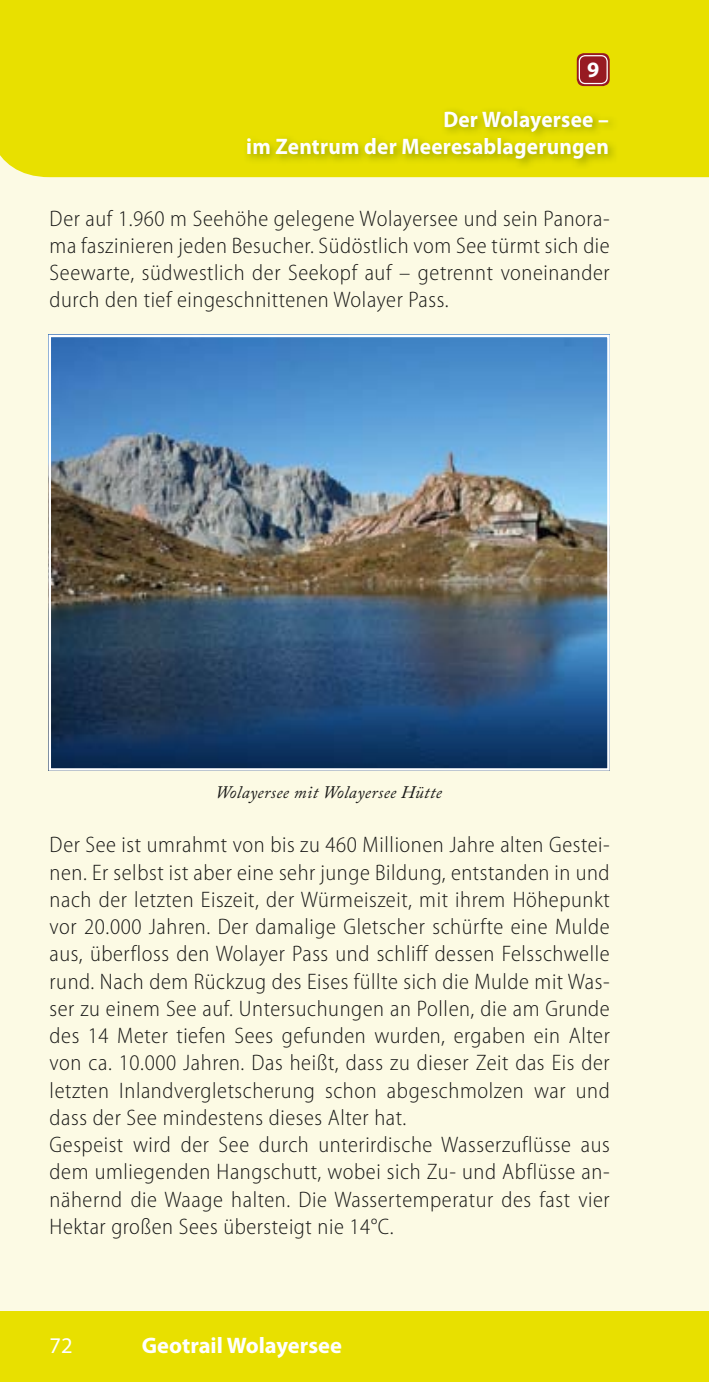
<style>
.page{position:relative;width:709px;height:1382px;background:#fcfae4}
.page>*{position:absolute;margin:0;border:0;box-sizing:border-box;transform-origin:0 0}
.t1{font:300 semi-condensed 22.5px/27.2px "Myriad Pro";letter-spacing:.025em;color:#1a1a18;text-align:justify}
.t2{font:700 22.5px/27px "Myriad Pro";letter-spacing:.01em;color:#fff;text-align:right;scale:.95 1}
.t3{font:700 22.5px "Myriad Pro";letter-spacing:.01em;color:#fff}
.t4{font:22.5px "Myriad Pro";color:#fff}
.t5{font:700 22px "Myriad Pro";color:#fff}
.t6{font:italic 17.5px "Adobe Caslon Pro";letter-spacing:.025em;color:#1a1a18}
</style>
<div class="page">
<div style="left:0;top:0;width:709px;height:177px;background:#e8e000"></div>
<div style="left:0;top:1311px;width:709px;height:71px;background:#e8e000"></div>
<svg style="left:577px;top:53px;width:32px;height:33px"></svg>
<svg style="left:578px;top:55px;width:30px;height:29px"></svg>
<img style="left:244px;top:106px;width:375px;height:63px">
<img style="left:48px;top:335px;width:561px;height:436px">
<p class="t5" style="left:587px;top:58px;width:14px">9</p>
<p class="t2" style="left:246px;top:106px;width:383px">Der Wolayersee –<br>im Zentrum der Meeresablagerungen</p>
<p class="t1" style="left:50px;top:205px;width:561px">Der auf 1.960 m Seehöhe gelegene Wolayersee und sein Panora&shy;ma faszinieren jeden Besucher. Südöstlich vom See türmt sich die Seewarte, südwestlich der Seekopf auf – getrennt voneinander durch den tief eingeschnittenen Wolayer Pass.</p>
<p class="t6" style="left:215px;top:782px;width:228px">Wolayersee mit Wolayersee Hütte</p>
<p class="t1" style="left:50px;top:832px;width:561px;text-align:left">Der See ist umrahmt von bis zu 460 Millionen Jahre alten Gestei&shy;nen. Er selbst ist aber eine sehr junge Bildung, entstanden in und nach der letzten Eiszeit, der Würmeiszeit, mit ihrem Höhepunkt vor 20.000 Jahren. Der damalige Gletscher schürfte eine Mulde aus, überfloss den Wolayer Pass und schliff dessen Felsschwelle rund. Nach dem Rückzug des Eises füllte sich die Mulde mit Was&shy;ser zu einem See auf. Untersuchungen an Pollen, die am Grunde des 14 Meter tiefen Sees gefunden wurden, ergaben ein Alter von ca. 10.000 Jahren. Das heißt, dass zu dieser Zeit das Eis der letzten Inlandvergletscherung schon abgeschmolzen war und dass der See mindestens dieses Alter hat.<br>Gespeist wird der See durch unterirdische Wasserzuflüsse aus dem umliegenden Hangschutt, wobei sich Zu- und Abflüsse an&shy;nähernd die Waage halten. Die Wassertemperatur des fast vier Hektar großen Sees übersteigt nie 14°C.</p>
<p class="t4" style="left:50px;top:1333px;width:25px">72</p>
<p class="t3" style="left:142px;top:1333px;width:202px">Geotrail Wolayersee</p>
</div>
